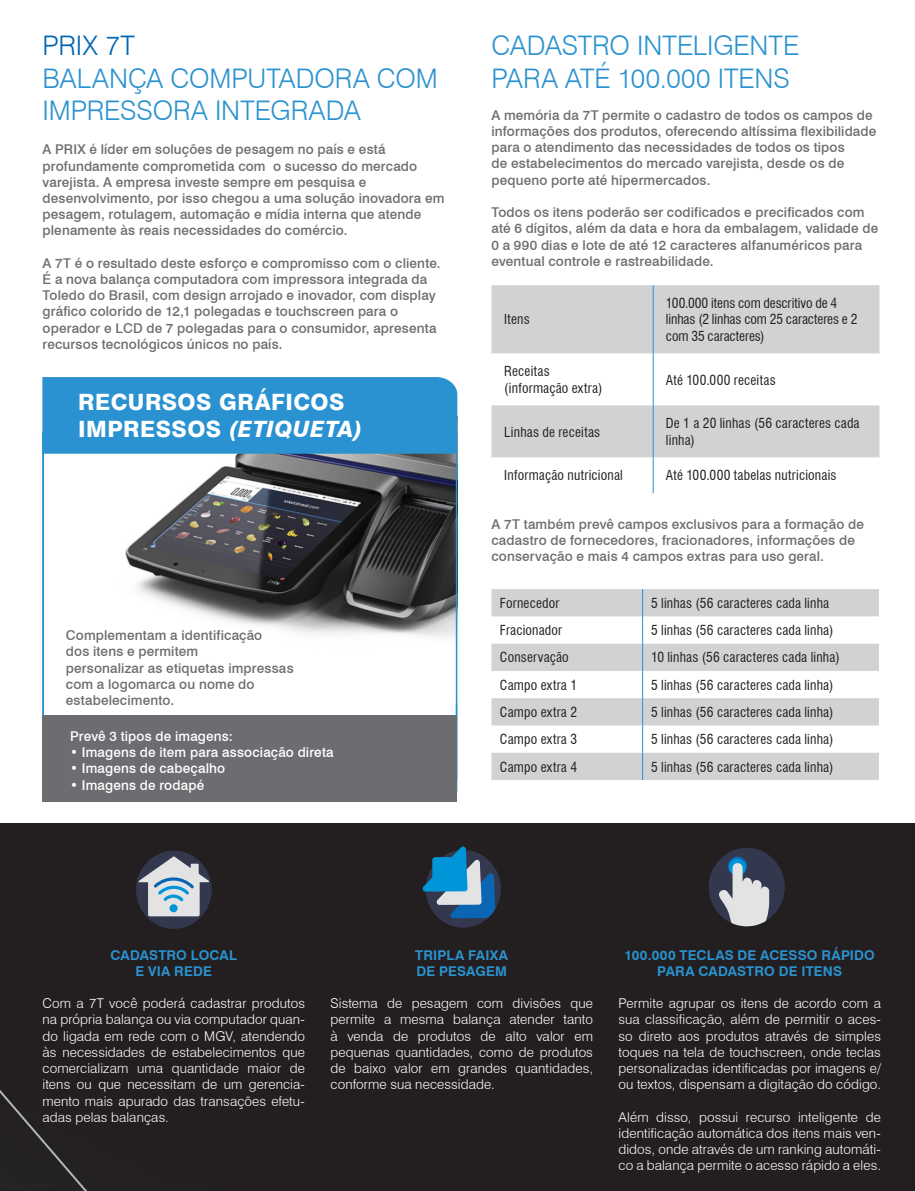
<style>
.page{position:relative;width:915px;height:1191px;background:#fff}
.page>*{position:absolute;margin:0;border:0;box-sizing:border-box;transform-origin:0 0}
.Subtitulo_Claro{font:300 27px/32.4px "Swiss 721 BT";color:#2a92d0}
.Subtitulo_Escuro{font:300 27px "Swiss 721 BT";color:#0166b3}
.t1{font:800 22.5px/27px "Swiss 721 BT";letter-spacing:.02em;color:#fff}
.Texto_Cinza{font:500 13.5px/16.2px "Swiss 721 BT";letter-spacing:.01em;color:#6c6d70}
.t2{font:300 13.5px/16.2px "Swiss 721 BT";letter-spacing:.01em;color:#fff;text-align:justify}
.t3{font:condensed 13.5px/16.2px "Swiss 721 BT";letter-spacing:.015em;color:#231f20}
.t4{font:500 13.5px "Swiss 721 BT";letter-spacing:.01em;color:#fff}
.SubTítulo_2{font:700 13.5px/16.2px "Swiss 721 BT";letter-spacing:.015em;color:#2a92d0;text-align:center}
.t5{font:condensed 13.5px/16.2px "Swiss 721 BT";letter-spacing:-.005em;color:#231f20}
.s1{font-style:italic}
</style>
<div class="page">
<img style="left:0;top:285px;width:914px;height:906px">
<div style="left:42px;top:432px;width:415px;height:348px;background:#fff"></div>
<img style="left:125px;top:454px;width:329px;height:183px">
<div style="left:42px;top:377px;width:415px;height:77px;background:#2a92d0"></div>
<div style="left:42px;top:715px;width:415px;height:86px;background:#6c6d70"></div>
<svg style="left:491px;top:285px;width:388px;height:172px;fill:#d1d2d4"></svg>
<hr style="left:652px;top:285px;width:1px;height:68px;background:#2a92d0">
<hr style="left:652px;top:353px;width:1px;height:52px;background:#2a92d0">
<hr style="left:652px;top:405px;width:1px;height:52px;background:#2a92d0">
<hr style="left:652px;top:457px;width:1px;height:36px;background:#2a92d0">
<svg style="left:491px;top:589px;width:387px;height:191px;fill:#d1d2d4"></svg>
<svg style="left:642px;top:589px;width:1px;height:191px"></svg>
<div style="left:136px;top:850px;width:76px;height:79px;background:#33384f;border-radius:50%"></div>
<svg style="left:138px;top:856px;width:71px;height:60px"></svg>
<p class="Subtitulo_Escuro" style="left:43px;top:29px;width:94px">PRIX 7T</p>
<p class="Subtitulo_Claro" style="left:43px;top:62px;width:397px">BALANÇA COMPUTADORA COM<br>IMPRESSORA INTEGRADA</p>
<p class="Texto_Cinza" style="left:43px;top:141px;width:403px">A PRIX é líder em soluções de pesagem no país e está profundamente comprometida com o sucesso do mercado varejista. A empresa investe sempre em pesquisa e desenvolvimento, por isso chegou a uma solução inovadora em pesagem, rotulagem, automação e mídia interna que atende plenamente às reais necessidades do comércio.</p>
<p class="Texto_Cinza" style="left:43px;top:255px;width:399px">A 7T é o resultado deste esforço e compromisso com o cliente.<br>É a nova balança computadora com impressora integrada da Toledo do Brasil, com design arrojado e inovador, com display gráfico colorido de 12,1 polegadas e touchscreen para o operador e LCD de 7 polegadas para o consumidor, apresenta recursos tecnológicos únicos no país.</p>
<p class="t1" style="left:78px;top:388px;width:286px">RECURSOS GRÁFICOS<br>IMPRESSOS <span class="s1">(ETIQUETA)</span></p>
<p class="Texto_Cinza" style="left:66px;top:627px;width:229px">Complementam a identificação<br>dos itens e permitem<br>personalizar as etiquetas impressas com a logomarca ou nome do estabelecimento.</p>
<p class="t4" style="left:70px;top:728px;width:164px">Prevê 3 tipos de imagens:</p>
<p class="t4" style="left:70px;top:744px;width:265px">• Imagens de item para associação direta</p>
<p class="t4" style="left:70px;top:760px;width:156px">• Imagens de cabeçalho</p>
<p class="t4" style="left:70px;top:776px;width:136px">• Imagens de rodapé</p>
<p class="Subtitulo_Claro" style="left:491px;top:29px;width:309px">CADASTRO INTELIGENTE<br>PARA ATÉ 100.000 ITENS</p>
<p class="Texto_Cinza" style="left:491px;top:107px;width:386px">A memória da 7T permite o cadastro de todos os campos de informações dos produtos, oferecendo altíssima flexibilidade para o atendimento das necessidades de todos os tipos<br>de estabelecimentos do mercado varejista, desde os de pequeno porte até hipermercados.</p>
<p class="Texto_Cinza" style="left:491px;top:204px;width:388px">Todos os itens poderão ser codificados e precificados com até 6 dígitos, além da data e hora da embalagem, validade de 0 a 990 dias e lote de até 12 caracteres alfanuméricos para eventual controle e rastreabilidade.</p>
<p class="t3" style="left:504px;top:311px;width:27px">Itens</p>
<p class="t5" style="left:665px;top:295px;width:193px">100.000 itens com descritivo de 4 linhas (2 linhas com 25 caracteres e 2 com 35 caracteres)</p>
<p class="t3" style="left:504px;top:363px;width:100px">Receitas (informação extra)</p>
<p class="t3" style="left:665px;top:371px;width:111px">Até 100.000 receitas</p>
<p class="t3" style="left:504px;top:423px;width:97px">Linhas de receitas</p>
<p class="t3" style="left:665px;top:415px;width:195px">De 1 a 20 linhas (56 caracteres cada linha)</p>
<p class="t3" style="left:504px;top:467px;width:120px">Informação nutricional</p>
<p class="t3" style="left:665px;top:467px;width:172px">Até 100.000 tabelas nutricionais</p>
<p class="Texto_Cinza" style="left:491px;top:516px;width:374px">A 7T também prevê campos exclusivos para a formação de cadastro de fornecedores, fracionadores, informações de conservação e mais 4 campos extras para uso geral.</p>
<p class="t3" style="left:500px;top:595px;width:61px">Fornecedor</p>
<p class="t3" style="left:651px;top:595px;width:179px">5 linhas (56 caracteres cada linha</p>
<p class="t3" style="left:500px;top:622px;width:64px">Fracionador</p>
<p class="t3" style="left:651px;top:622px;width:184px">5 linhas (56 caracteres cada linha)</p>
<p class="t3" style="left:500px;top:649px;width:70px">Conservação</p>
<p class="t3" style="left:651px;top:649px;width:190px">10 linhas (56 caracteres cada linha)</p>
<p class="t3" style="left:500px;top:676px;width:79px">Campo extra 1</p>
<p class="t3" style="left:651px;top:676px;width:184px">5 linhas (56 caracteres cada linha)</p>
<p class="t3" style="left:500px;top:704px;width:79px">Campo extra 2</p>
<p class="t3" style="left:651px;top:704px;width:184px">5 linhas (56 caracteres cada linha)</p>
<p class="t3" style="left:500px;top:731px;width:79px">Campo extra 3</p>
<p class="t3" style="left:651px;top:731px;width:184px">5 linhas (56 caracteres cada linha)</p>
<p class="t3" style="left:500px;top:758px;width:79px">Campo extra 4</p>
<p class="t3" style="left:651px;top:758px;width:184px">5 linhas (56 caracteres cada linha)</p>
<p class="SubTítulo_2" style="left:110px;top:946px;width:128px">CADASTRO LOCAL</p>
<p class="SubTítulo_2" style="left:135px;top:962px;width:78px">E VIA REDE</p>
<p class="t2" style="left:43px;top:995px;width:264px">Com a 7T você poderá cadastrar produtos na própria balança ou via computador quan&shy;do ligada em rede com o MGV, atendendo às necessidades de estabelecimentos que comercializam uma quantidade maior de itens ou que necessitam de um gerencia&shy;mento mais apurado das transações efetu&shy;adas pelas balanças.</p>
<p class="SubTítulo_2" style="left:415px;top:946px;width:94px">TRIPLA FAIXA</p>
<p class="SubTítulo_2" style="left:416px;top:962px;width:92px">DE PESAGEM</p>
<p class="t2" style="left:330px;top:995px;width:264px">Sistema de pesagem com divisões que permite a mesma balança atender tanto à venda de produtos de alto valor em pequenas quantidades, como de produtos de baixo valor em grandes quantidades, conforme sua necessidade.</p>
<p class="SubTítulo_2" style="left:624px;top:946px;width:252px">100.000 TECLAS DE ACESSO RÁPIDO<br>PARA CADASTRO DE ITENS</p>
<p class="t2" style="left:618px;top:995px;width:264px">Permite agrupar os itens de acordo com a sua classificação, além de permitir o aces&shy;so direto aos produtos através de simples toques na tela de touchscreen, onde teclas personalizadas identificadas por imagens e/ ou textos, dispensam a digitação do código.</p>
<p class="t2" style="left:618px;top:1108px;width:264px">Além disso, possui recurso inteligente de identificação automática dos itens mais ven&shy;didos, onde através de um ranking automáti&shy;co a balança permite o acesso rápido a eles.</p>
</div>
